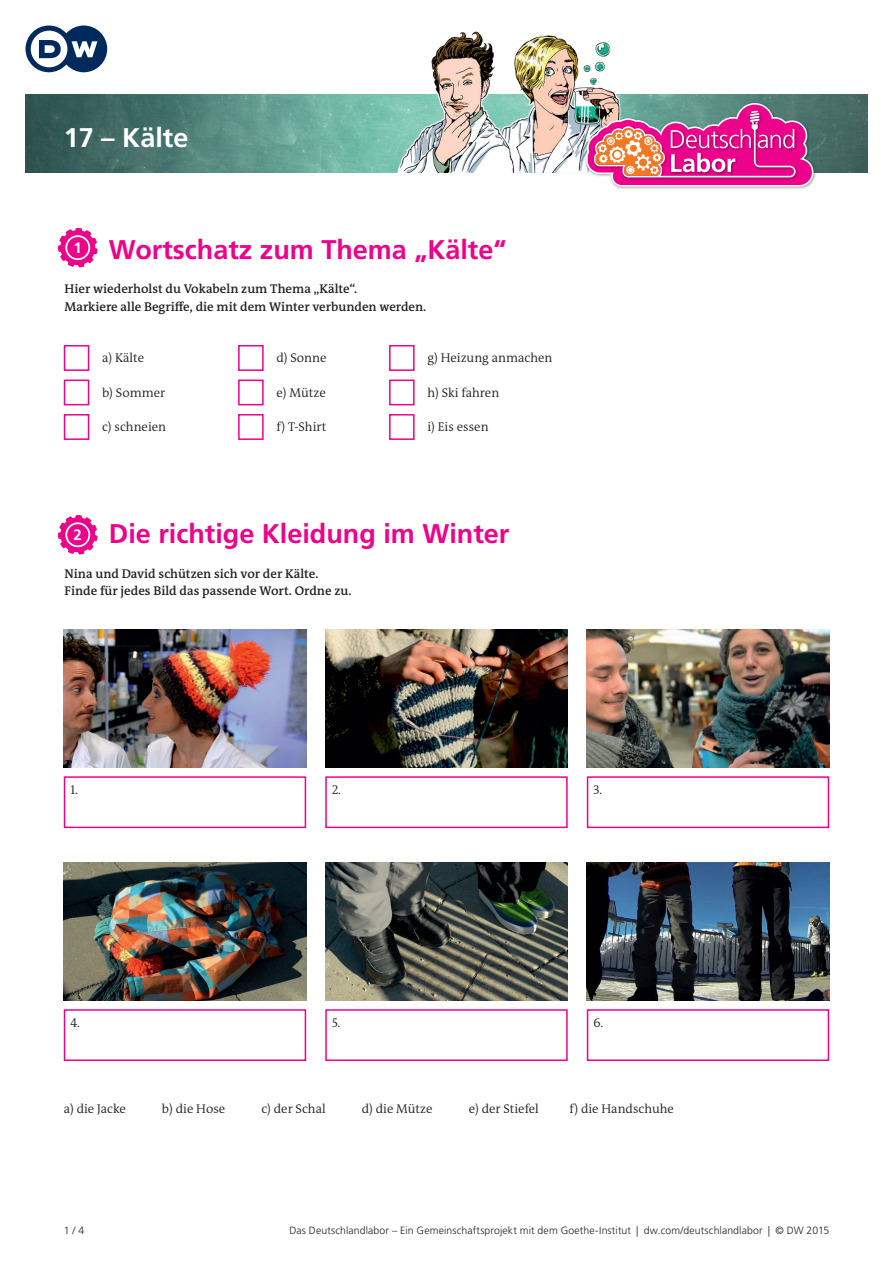
<style>
.page{position:relative;width:893px;height:1263px;background:#fff}
.page>*{position:absolute;margin:0;border:0;box-sizing:border-box;transform-origin:0 0}
.t1{font:700 27px "Frutiger LT Std";color:#ed028c}
.t2{font:700 27px "Frutiger LT Std";color:#fff}
.t3{font:600 12.75px/17.2px "DW The Antiqua B W6";color:#231f20}
.t4{font:300 12.75px "DW The Antiqua B W4";color:#231f20}
.t5{font:300 10.5px "Frutiger LT Std";letter-spacing:.01em;color:#231f20}
.s1{font-size:15px;color:#fff}
</style>
<div class="page">
<img style="left:26px;top:95px;width:841px;height:77px">
<img style="left:523px;top:35px;width:103px;height:138px">
<img style="left:383px;top:31px;width:140px;height:142px">
<img style="left:584px;top:101px;width:234px;height:88px">
<svg style="left:585px;top:102px;width:229px;height:85px;background:#cb6197"></svg>
<svg style="left:26px;top:26px;width:81px;height:46px"></svg>
<svg style="left:58px;top:228px;width:40px;height:39px"></svg>
<div style="left:67px;top:237px;width:21px;height:21px;background:#ed028c;border-radius:50%"></div>
<div style="left:64px;top:345px;width:25px;height:26px;border:2px solid #ed028c"></div>
<div style="left:238px;top:345px;width:26px;height:26px;border:2px solid #ed028c"></div>
<div style="left:389px;top:345px;width:26px;height:26px;border:2px solid #ed028c"></div>
<div style="left:64px;top:414px;width:25px;height:26px;border:2px solid #ed028c"></div>
<div style="left:238px;top:414px;width:26px;height:26px;border:2px solid #ed028c"></div>
<div style="left:389px;top:414px;width:26px;height:26px;border:2px solid #ed028c"></div>
<div style="left:64px;top:380px;width:25px;height:25px;border:2px solid #ed028c"></div>
<div style="left:238px;top:380px;width:26px;height:25px;border:2px solid #ed028c"></div>
<div style="left:389px;top:380px;width:26px;height:25px;border:2px solid #ed028c"></div>
<svg style="left:58px;top:515px;width:40px;height:39px"></svg>
<div style="left:67px;top:524px;width:21px;height:21px;background:#ed028c;border-radius:50%"></div>
<img style="left:64px;top:630px;width:242px;height:138px">
<div style="left:64px;top:776px;width:242px;height:52px;border:2px solid #ed028c"></div>
<div style="left:64px;top:1009px;width:242px;height:52px;border:2px solid #ed028c"></div>
<img style="left:64px;top:862px;width:242px;height:139px">
<div style="left:325px;top:776px;width:243px;height:52px;border:2px solid #ed028c"></div>
<div style="left:325px;top:1009px;width:243px;height:52px;border:2px solid #ed028c"></div>
<img style="left:325px;top:630px;width:243px;height:138px">
<img style="left:325px;top:862px;width:243px;height:139px">
<div style="left:587px;top:776px;width:242px;height:52px;border:2px solid #ed028c"></div>
<div style="left:587px;top:1009px;width:242px;height:52px;border:2px solid #ed028c"></div>
<img style="left:587px;top:862px;width:242px;height:139px">
<img style="left:587px;top:630px;width:242px;height:138px">
<h1 class="t2" style="left:64px;top:121px;width:126px">17 – Kälte</h1>
<h1 class="t1" style="left:73px;top:234px;width:434px"><sup>1</sup> Wortschatz zum Thema „Kälte“</h1>
<p class="t3" style="left:64px;top:280px;width:363px">Hier wiederholst du Vokabeln zum Thema „Kälte“.<br>Markiere alle Begriffe, die mit dem Winter verbunden werden.</p>
<p class="t4" style="left:102px;top:350px;width:44px">a) Kälte</p>
<p class="t4" style="left:102px;top:384px;width:65px">b) Sommer</p>
<p class="t4" style="left:102px;top:419px;width:66px">c) schneien</p>
<p class="t4" style="left:276px;top:350px;width:52px">d) Sonne</p>
<p class="t4" style="left:276px;top:384px;width:51px">e) Mütze</p>
<p class="t4" style="left:276px;top:419px;width:52px">f) T-Shirt</p>
<p class="t4" style="left:427px;top:350px;width:127px">g) Heizung anmachen</p>
<p class="t4" style="left:427px;top:384px;width:73px">h) Ski fahren</p>
<p class="t4" style="left:427px;top:419px;width:63px">i) Eis essen</p>
<h1 class="t1" style="left:73px;top:518px;width:438px"><span class="s1">2</span> Die richtige Kleidung im Winter</h1>
<p class="t3" style="left:65px;top:565px;width:288px">Nina und David schützen sich vor der Kälte.<br>Finde für jedes Bild das passende Wort. Ordne zu.</p>
<p class="t4" style="left:71px;top:781px;width:9px">1.</p>
<p class="t4" style="left:332px;top:781px;width:11px">2.</p>
<p class="t4" style="left:594px;top:781px;width:10px">3.</p>
<p class="t4" style="left:71px;top:1014px;width:11px">4.</p>
<p class="t4" style="left:332px;top:1014px;width:10px">5.</p>
<p class="t4" style="left:594px;top:1014px;width:11px">6.</p>
<p class="t4" style="left:64px;top:1100px;width:64px">a) die Jacke</p>
<p class="t4" style="left:162px;top:1100px;width:65px">b) die Hose</p>
<p class="t4" style="left:261px;top:1100px;width:66px">c) der Schal</p>
<p class="t4" style="left:362px;top:1100px;width:72px">d) die Mütze</p>
<p class="t4" style="left:469px;top:1100px;width:72px">e) der Stiefel</p>
<p class="t4" style="left:569px;top:1100px;width:106px">f) die Handschuhe</p>
<p class="t5" style="left:64px;top:1224px;width:22px">1 / 4</p>
<p class="t5" style="left:289px;top:1224px;width:541px">Das Deutschlandlabor – Ein Gemeinschaftsprojekt mit dem Goethe-Institut | dw.com/deutschlandlabor | © DW 2015</p>
</div>
